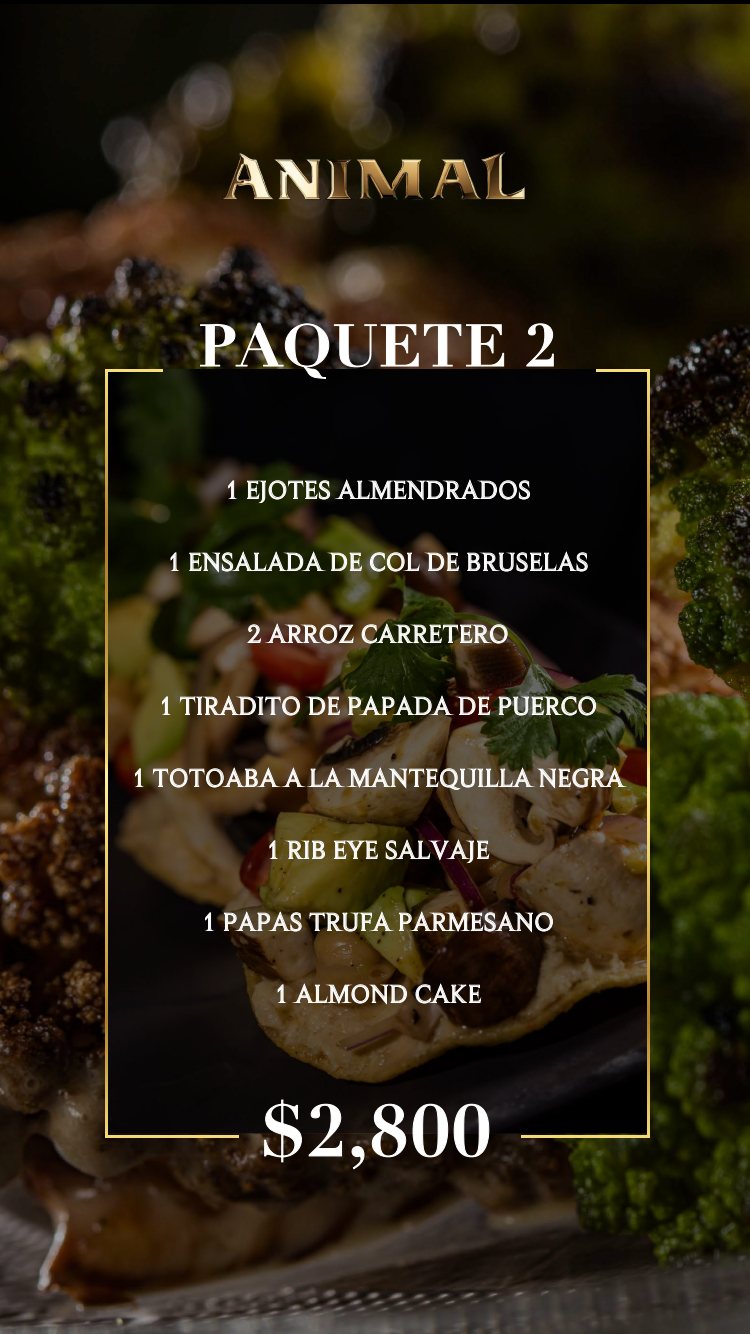
<style>
.page{position:relative;width:750px;height:1334px;background:#fff}
.page>*{position:absolute;margin:0;border:0;box-sizing:border-box;transform-origin:0 0}
.t1{font:700 71px "Didot";color:#fff}
.t2{font:700 58px "Didot";letter-spacing:.025em;color:#fff}
.t3{font:26px "Beaufort Pro";letter-spacing:.025em;color:#fff}
</style>
<div class="page">
<img style="left:0;top:4px;width:750px;height:1330px">
<img style="left:242px;top:370px;width:276px;height:763px">
<svg style="left:200px;top:322px;width:305px;height:57px;background:#44372b"></svg>
<svg style="left:526px;top:323px;width:28px;height:44px"></svg>
<svg style="left:242px;top:478px;width:276px;height:25px;background:#40423a"></svg>
<svg style="left:242px;top:550px;width:120px;height:23px;background:#50553a"></svg>
<svg style="left:370px;top:550px;width:148px;height:22px;background:#5a5348"></svg>
<svg style="left:246px;top:622px;width:108px;height:22px;background:#796253"></svg>
<svg style="left:361px;top:622px;width:147px;height:22px;background:#686550"></svg>
<img style="left:242px;top:694px;width:276px;height:22px">
<svg style="left:242px;top:766px;width:276px;height:24px;background:#766755"></svg>
<svg style="left:269px;top:840px;width:109px;height:20px;background:#817651"></svg>
<svg style="left:386px;top:838px;width:104px;height:25px;background:#53453c"></svg>
<svg style="left:242px;top:910px;width:276px;height:23px;background:#695e49"></svg>
<svg style="left:277px;top:982px;width:130px;height:23px;background:#715f4a"></svg>
<svg style="left:415px;top:982px;width:66px;height:22px"></svg>
<svg style="left:264px;top:1099px;width:38px;height:64px;background:#39322e"></svg>
<svg style="left:308px;top:1103px;width:35px;height:54px;background:#322c29"></svg>
<svg style="left:351px;top:1145px;width:14px;height:25px"></svg>
<svg style="left:371px;top:1103px;width:119px;height:55px;background:#332c29"></svg>
<svg style="left:518px;top:368px;width:134px;height:772px;background:#282014"></svg>
<svg style="left:104px;top:368px;width:138px;height:772px;background:#2b2312"></svg>
<img style="left:215px;top:139px;width:324px;height:82px">
<h2 class="t2" style="left:199px;top:309px;width:360px">PAQUETE 2</h2>
<p class="t3" style="left:225px;top:475px;width:307px">1 EJOTES ALMENDRADOS</p>
<p class="t3" style="left:168px;top:547px;width:422px">1 ENSALADA DE COL DE BRUSELAS</p>
<p class="t3" style="left:248px;top:619px;width:262px">2 ARROZ CARRETERO</p>
<p class="t3" style="left:159px;top:691px;width:439px">1 TIRADITO DE PAPADA DE PUERCO</p>
<p class="t3" style="left:132px;top:763px;width:493px">1 TOTOABA A LA MANTEQUILLA NEGRA</p>
<p class="t3" style="left:267px;top:835px;width:224px">1 RIB EYE SALVAJE</p>
<p class="t3" style="left:202px;top:907px;width:353px">1 PAPAS TRUFA PARMESANO</p>
<p class="t3" style="left:275px;top:979px;width:208px">1 ALMOND CAKE</p>
<h1 class="t1" style="left:261px;top:1086px;width:232px">$2,800</h1>
</div>
